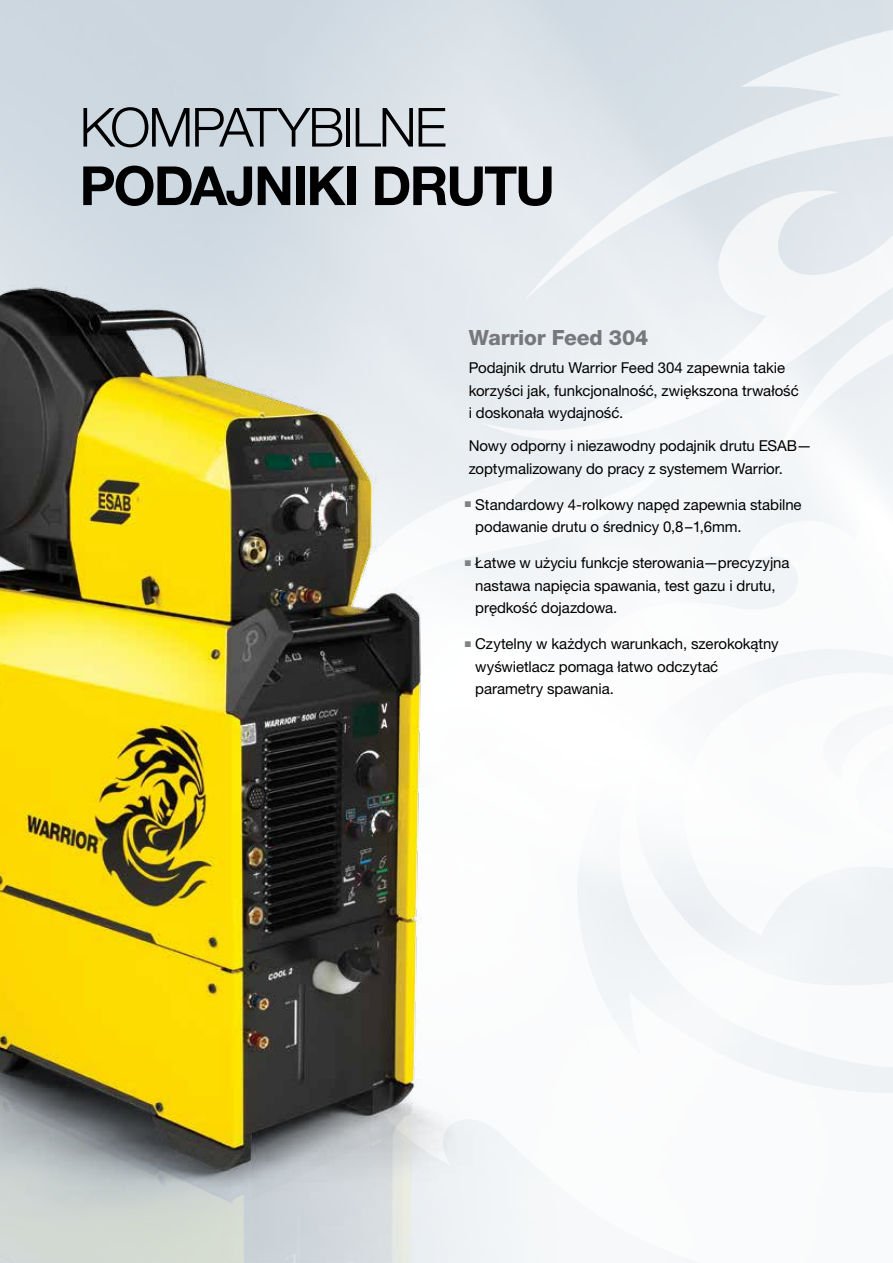
<style>
.page{position:relative;width:893px;height:1263px;background:#fff}
.page>*{position:absolute;margin:0;border:0;box-sizing:border-box;transform-origin:0 0}
.t1{font:700 54px "Helvetica Neue LT Pro";letter-spacing:-.035em;color:#000}
.t2{font:300 54px "Helvetica Neue LT Pro";letter-spacing:-.04em;color:#000}
.t3{font:800 21px "Helvetica Neue LT Pro";letter-spacing:-.015em;color:#77787b}
.t4{font:15px/22.5px "Helvetica Neue LT Pro";letter-spacing:-.005em;color:#000}
.s1{color:#808285}
</style>
<div class="page">
<svg style="left:479px;top:0;width:414px;height:467px"></svg>
<svg style="left:506px;top:459px;width:173px;height:34px;fill:#f0f3f6"></svg>
<svg style="left:506px;top:493px;width:387px;height:770px"></svg>
<svg style="left:666px;top:608px;width:227px;height:327px"></svg>
<img style="left:0;top:268px;width:506px;height:995px">
<h1 class="t2" style="left:80px;top:94px;width:142px">KOMPATY</h1>
<h1 class="t2" style="left:308px;top:94px;width:60px">BILNE</h1>
<h1 class="t1" style="left:80px;top:152px;width:477px">PODAJNIKI DRUTU</h1>
<h2 class="t3" style="left:469px;top:325px;width:181px">Warrior Feed 304</h2>
<p class="t4" style="left:469px;top:356px;width:332px">Podajnik drutu Warrior Feed 304 zapewnia takie korzyści jak, funkcjonalność, zwiększona trwałość i doskonała wydajność.</p>
<p class="t4" style="left:469px;top:434px;width:345px">Nowy odporny i niezawodny podajnik drutu ESAB— zoptymalizowany do pracy z systemem Warrior.</p>
<p class="t4" style="left:475px;top:493px;width:328px;text-indent:-11px"><span class="s1">■</span> Standardowy 4-rolkowy napęd zapewnia stabilne podawanie drutu o średnicy 0,8–1,6mm.</p>
<p class="t4" style="left:475px;top:551px;width:316px;text-indent:-11px"><span class="s1">■</span> Łatwe w użyciu funkcje sterowania—precyzyjna nastawa napięcia spawania, test gazu i drutu, prędkość dojazdowa.</p>
<p class="t4" style="left:475px;top:632px;width:305px;text-indent:-11px"><span class="s1">■</span> Czytelny w każdych warunkach, szerokokątny wyświetlacz pomaga łatwo odczytać parametry spawania.</p>
</div>
